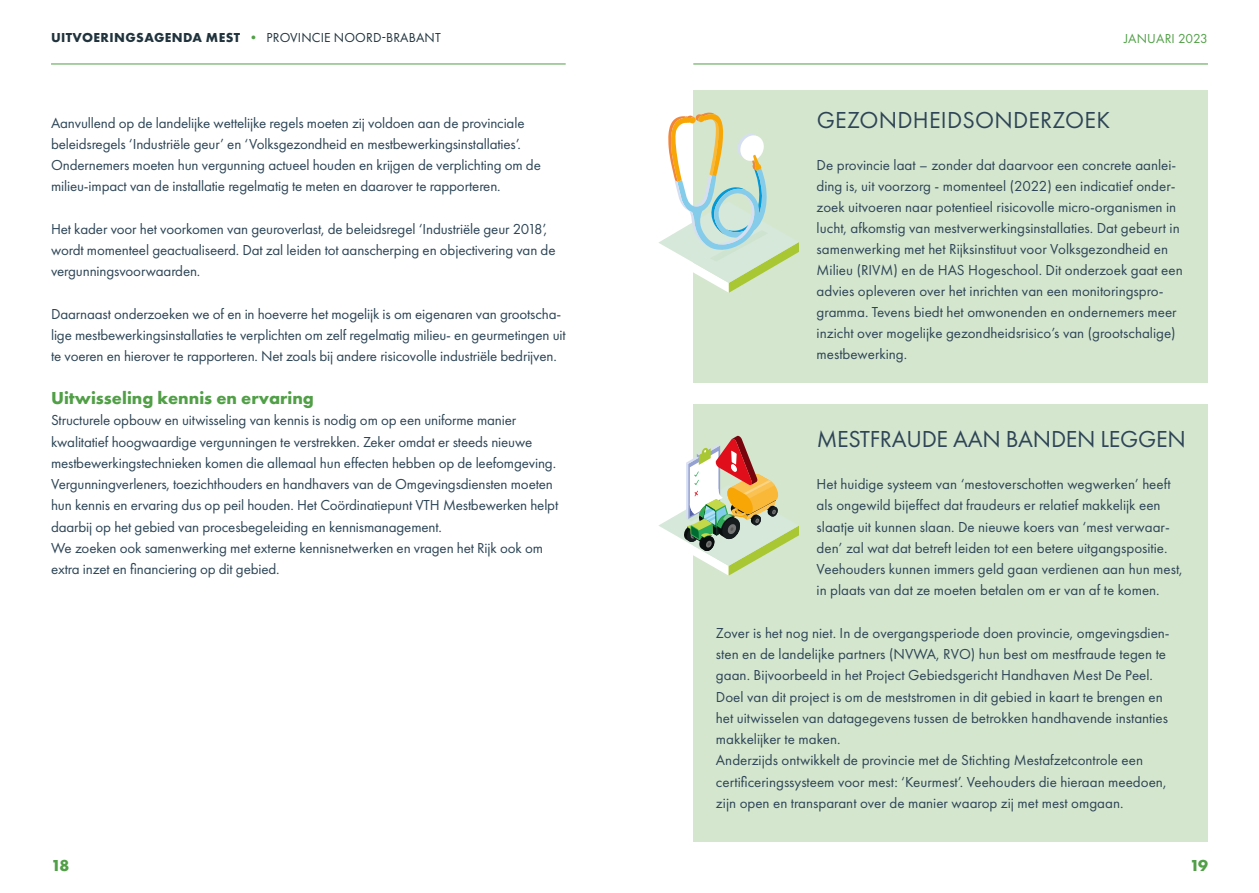
<style>
.page{position:relative;width:1259px;height:893px;background:#fff}
.page>*{position:absolute;margin:0;border:0;box-sizing:border-box;transform-origin:0 0}
.H2_Kop{font:24px "Futura PT";letter-spacing:-.01em;color:#2d4556}
.H2_Kop-2{font:24px "Futura PT";letter-spacing:.01em;color:#2d4556}
.H3_tussenkop_groen{font:700 18px "Futura PT";color:#519f47}
.t1{font:700 16.5px "Futura PT";color:#519f47}
.plattetekst{font:15px/21.3px "Futura PT";letter-spacing:-.01em;color:#2d4556}
.t2{font:13.5px "Futura PT";letter-spacing:.01em;color:#21343e}
.t3{font:13.5px "Futura PT";letter-spacing:.01em;color:#519f47}
.s1{font-weight:700}
.s2{color:#519f47}
</style>
<div class="page">
<hr style="left:51px;top:64px;width:515px;height:1px;background:#519f47">
<hr style="left:693px;top:64px;width:515px;height:1px;background:#519f47">
<div style="left:693px;top:404px;width:515px;height:438px;background:#d5e6cf"></div>
<div style="left:693px;top:90px;width:515px;height:292px;background:#d5e6cf"></div>
<svg style="left:658px;top:436px;width:141px;height:140px"></svg>
<svg style="left:658px;top:113px;width:141px;height:180px"></svg>
<p class="t2" style="left:51px;top:30px;width:391px"><span class="s1">UITVOERINGSAGENDA MEST</span> <span class="s2">•</span> PROVINCIE NOORD-BRABANT</p>
<p class="plattetekst" style="left:51px;top:112px;width:491px">Aanvullend op de landelijke wettelijke regels moeten zij voldoen aan de provinciale beleidsregels ‘Industriële geur’ en ‘Volksgezondheid en mestbewerkingsinstallaties’.<br>Ondernemers moeten hun vergunning actueel houden en krijgen de verplichting om de milieu-impact van de installatie regelmatig te meten en daarover te rapporteren.</p>
<p class="plattetekst" style="left:51px;top:218px;width:506px">Het kader voor het voorkomen van geuroverlast, de beleidsregel ‘Industriële geur 2018’, wordt momenteel geactualiseerd. Dat zal leiden tot aanscherping en objectivering van de vergunningsvoorwaarden.</p>
<p class="plattetekst" style="left:51px;top:303px;width:516px">Daarnaast onderzoeken we of en in hoeverre het mogelijk is om eigenaren van grootscha&shy;lige mestbewerkingsinstallaties te verplichten om zelf regelmatig milieu- en geurmetingen uit te voeren en hierover te rapporteren. Net zoals bij andere risicovolle industriële bedrijven.</p>
<h3 class="H3_tussenkop_groen" style="left:51px;top:386px;width:264px">Uitwisseling kennis en ervaring</h3>
<p class="plattetekst" style="left:51px;top:409px;width:509px">Structurele opbouw en uitwisseling van kennis is nodig om op een uniforme manier kwalitatief hoogwaardige vergunningen te verstrekken. Zeker omdat er steeds nieuwe mestbewerkingstechnieken komen die allemaal hun effecten hebben op de leefomgeving.<br>Vergunningverleners, toezichthouders en handhavers van de Omgevingsdiensten moeten hun kennis en ervaring dus op peil houden. Het Coördinatiepunt VTH Mestbewerken helpt daarbij op het gebied van procesbegeleiding en kennismanagement.</p>
<p class="plattetekst" style="left:51px;top:537px;width:493px">We zoeken ook samenwerking met externe kennisnetwerken en vragen het Rijk ook om extra inzet en financiering op dit gebied.</p>
<p class="t3" style="left:1124px;top:30px;width:85px">JANUARI 2023</p>
<h2 class="H2_Kop-2" style="left:816px;top:105px;width:295px">GEZONDHEIDSONDERZOEK</h2>
<p class="plattetekst" style="left:816px;top:154px;width:367px">De provincie laat – zonder dat daarvoor een concrete aanlei&shy;ding is, uit voorzorg - momenteel (2022) een indicatief onder&shy;zoek uitvoeren naar potentieel risicovolle micro-organismen in lucht, afkomstig van mestverwerkingsinstallaties. Dat gebeurt in samenwerking met het Rijksinstituut voor Volksgezondheid en Milieu (RIVM) en de HAS Hogeschool. Dit onderzoek gaat een advies opleveren over het inrichten van een monitoringspro&shy;gramma. Tevens biedt het omwonenden en ondernemers meer inzicht over mogelijke gezondheidsrisico’s van (grootschalige) mestbewerking.</p>
<h2 class="H2_Kop" style="left:816px;top:424px;width:371px">MESTFRAUDE AAN BANDEN LEGGEN</h2>
<p class="plattetekst" style="left:816px;top:473px;width:367px">Het huidige systeem van ‘mestoverschotten wegwerken’ heeft als ongewild bijeffect dat fraudeurs er relatief makkelijk een slaatje uit kunnen slaan. De nieuwe koers van ‘mest verwaar&shy;den’ zal wat dat betreft leiden tot een betere uitgangspositie.<br>Veehouders kunnen immers geld gaan verdienen aan hun mest, in plaats van dat ze moeten betalen om er van af te komen.</p>
<p class="plattetekst" style="left:716px;top:622px;width:455px">Zover is het nog niet. In de overgangsperiode doen provincie, omgevingsdien&shy;sten en de landelijke partners (NVWA, RVO) hun best om mestfraude tegen te gaan. Bijvoorbeeld in het Project Gebiedsgericht Handhaven Mest De Peel.<br>Doel van dit project is om de meststromen in dit gebied in kaart te brengen en het uitwisselen van datagegevens tussen de betrokken handhavende instanties makkelijker te maken.<br>Anderzijds ontwikkelt de provincie met de Stichting Mestafzetcontrole een certificeringssysteem voor mest: ‘Keurmest’. Veehouders die hieraan meedoen, zijn open en transparant over de manier waarop zij met mest omgaan.</p>
<p class="t1" style="left:51px;top:855px;width:20px">18</p>
<p class="t1" style="left:1189px;top:855px;width:20px">19</p>
</div>
